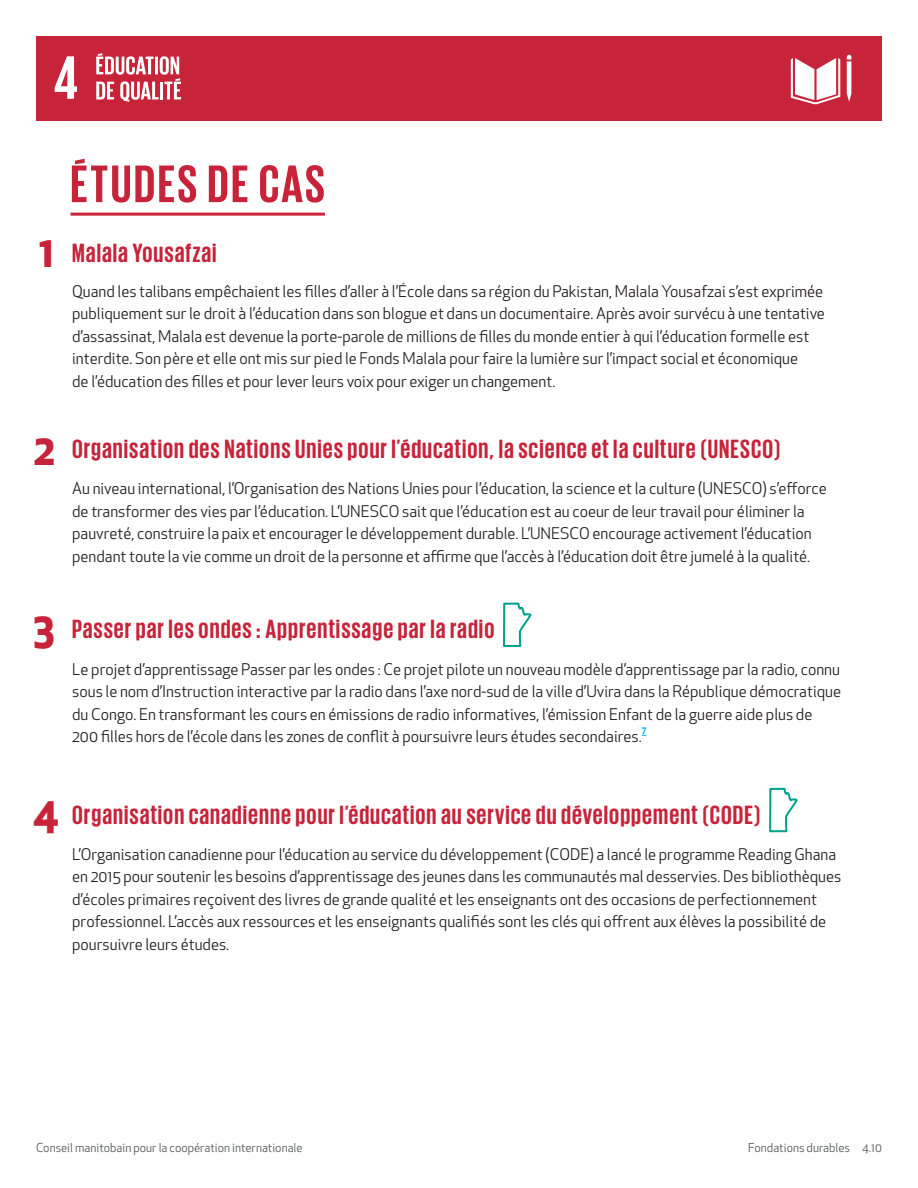
<style>
.page{position:relative;width:918px;height:1188px;background:#fff}
.page>*{position:absolute;margin:0;border:0;box-sizing:border-box;transform-origin:0 0}
.t1{font:700 54px "Giorgio Sans";letter-spacing:.05em;color:#c72339}
.t2{font:700 42px "Apex New";color:#c72339}
.t3{font:700 27px "Giorgio Sans";letter-spacing:.04em;color:#c72339}
.t4{font:15.75px/22.5px "Apex New";color:#231f20}
.t5{font:12px "Apex New";color:#57585a}
.t6{font:700 9px "Apex New";color:#00baf1}
</style>
<div class="page">
<svg style="left:503px;top:602px;width:29px;height:45px"></svg>
<svg style="left:769px;top:787px;width:29px;height:46px"></svg>
<hr style="left:70px;top:213px;width:255px;height:3px;background:#c72339">
<div style="left:36px;top:36px;width:846px;height:85px;background:#c72339"></div>
<svg style="left:791px;top:58px;width:49px;height:46px"></svg>
<svg style="left:847px;top:55px;width:4px;height:47px"></svg>
<svg style="left:55px;top:56px;width:22px;height:43px"></svg>
<svg style="left:96px;top:53px;width:85px;height:49px"></svg>
<p class="t2" style="left:39px;top:222px;width:17px">1</p>
<p class="t1" style="left:70px;top:157px;width:256px">ÉTUDES DE CAS</p>
<p class="t3" style="left:72px;top:240px;width:146px">Malala Yousafzai</p>
<p class="t4" style="left:72px;top:280px;width:754px">Quand les talibans empêchaient les filles d’aller à l’École dans sa région du Pakistan, Malala Yousafzai s’est exprimée publiquement sur le droit à l’éducation dans son blogue et dans un documentaire. Après avoir survécu à une tentative d’assassinat, Malala est devenue la porte-parole de millions de filles du monde entier à qui l’éducation formelle est interdite. Son père et elle ont mis sur pied le Fonds Malala pour faire la lumière sur l’impact social et économique<br>de l’éducation des filles et pour lever leurs voix pour exiger un changement.</p>
<p class="t2" style="left:33px;top:419px;width:25px">2</p>
<p class="t3" style="left:72px;top:436px;width:710px">Organisation des Nations Unies pour l’éducation, la science et la culture (UNESCO)</p>
<p class="t4" style="left:72px;top:477px;width:756px">Au niveau international, l’Organisation des Nations Unies pour l’éducation, la science et la culture (UNESCO) s’efforce de transformer des vies par l’éducation. L’UNESCO sait que l’éducation est au coeur de leur travail pour éliminer la pauvreté, construire la paix et encourager le développement durable. L’UNESCO encourage activement l’éducation pendant toute la vie comme un droit de la personne et affirme que l’accès à l’éducation doit être jumelé à la qualité.</p>
<p class="t2" style="left:33px;top:597px;width:24px">3</p>
<p class="t3" style="left:72px;top:616px;width:424px">Passer par les ondes : Apprentissage par la radio</p>
<p class="t4" style="left:72px;top:658px;width:770px">Le projet d’apprentissage Passer par les ondes : Ce projet pilote un nouveau modèle d’apprentissage par la radio, connu sous le nom d’Instruction interactive par la radio dans l’axe nord-sud de la ville d’Uvira dans la République démocratique du Congo. En transformant les cours en émissions de radio informatives, l’émission Enfant de la guerre aide plus de 200 filles hors de l’école dans les zones de conflit à poursuivre leurs études secondaires.</p>
<p class="t6" style="left:642px;top:723px;width:6px">7</p>
<p class="t2" style="left:33px;top:783px;width:28px">4</p>
<p class="t3" style="left:72px;top:801px;width:690px">Organisation canadienne pour l’éducation au service du développement (CODE)</p>
<p class="t4" style="left:72px;top:843px;width:771px">L’Organisation canadienne pour l’éducation au service du développement (CODE) a lancé le programme Reading Ghana en 2015 pour soutenir les besoins d’apprentissage des jeunes dans les communautés mal desservies. Des bibliothèques d’écoles primaires reçoivent des livres de grande qualité et les enseignants ont des occasions de perfectionnement professionnel. L’accès aux ressources et les enseignants qualifiés sont les clés qui offrent aux élèves la possibilité de poursuivre leurs études.</p>
<p class="t5" style="left:36px;top:1140px;width:268px">Conseil manitobain pour la coopération internationale</p>
<p class="t5" style="left:748px;top:1140px;width:135px">Fondations durables 4.10</p>
</div>
